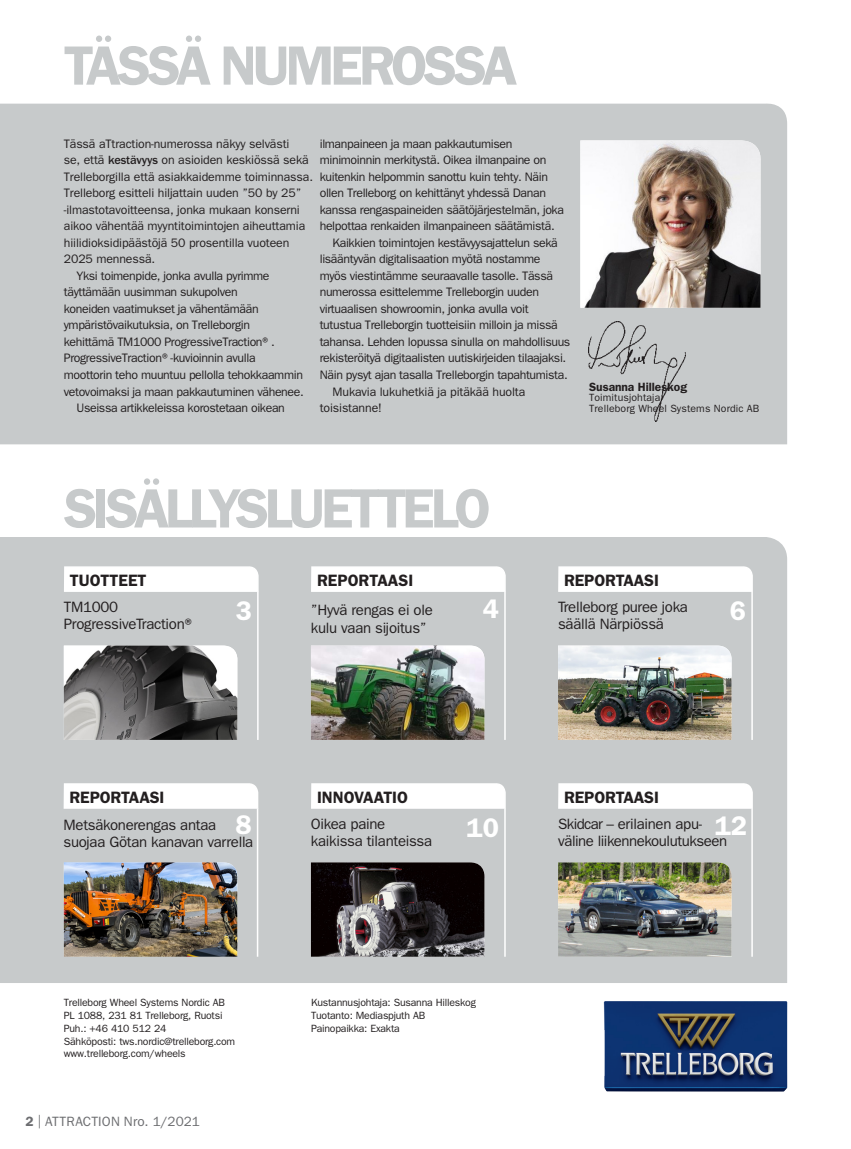
<style>
.page{position:relative;width:851px;height:1149px;background:#fff}
.page>*{position:absolute;margin:0;border:0;box-sizing:border-box;transform-origin:0 0}
.t1{font:600 55.5px "ITC Franklin Gothic Std";letter-spacing:-.075em;color:#c7cacb}
.t2{font:600 27px "ITC Franklin Gothic Std";color:#fff}
.t3{font:600 16.5px "ITC Franklin Gothic Std";letter-spacing:-.01em;color:#231f20}
.t4{font:15px/17.2px "ITC Franklin Gothic Std";letter-spacing:-.02em;color:#231f20}
.t5{font:13.5px "ITC Franklin Gothic Std";letter-spacing:.01em;color:#6c6d70}
.t6{font:12.3px/16.5px "ITC Franklin Gothic Std";letter-spacing:-.03em;color:#231f20}
.t7{font:12.3px/16.5px "ITC Franklin Gothic Std";letter-spacing:-.01em;color:#231f20}
.t8{font:600 12px "ITC Franklin Gothic Std";letter-spacing:-.005em;color:#231f20}
.Normale{font:10.5px "ITC Franklin Gothic Std";letter-spacing:-.02em;color:#231f20}
.Normale-2{font:10.5px "ITC Franklin Gothic Std";letter-spacing:.01em;color:#231f20}
.s1{font-weight:500}
.s2{font-weight:600}
</style>
<div class="page">
<div style="left:0;top:103px;width:787px;height:341px;background:#c7cacb"></div>
<img style="left:580px;top:140px;width:182px;height:168px">
<img style="left:588px;top:321px;width:97px;height:100px">
<img style="left:603px;top:1001px;width:185px;height:91px">
<hr style="left:850px;top:83px;width:1px;height:70px;background:#6c6d70">
<div style="left:0;top:537px;width:787px;height:445px;background:#c7cacb"></div>
<svg style="left:63px;top:564px;width:196px;height:28px"></svg>
<img style="left:64px;top:645px;width:173px;height:94px">
<hr style="left:257px;top:591px;width:1px;height:148px;background:#fff">
<svg style="left:310px;top:781px;width:196px;height:28px"></svg>
<hr style="left:504px;top:808px;width:1px;height:148px;background:#fff">
<svg style="left:310px;top:564px;width:196px;height:28px"></svg>
<img style="left:311px;top:645px;width:175px;height:94px">
<hr style="left:504px;top:591px;width:1px;height:148px;background:#fff">
<svg style="left:557px;top:564px;width:196px;height:28px"></svg>
<img style="left:558px;top:645px;width:175px;height:94px">
<hr style="left:751px;top:591px;width:1px;height:148px;background:#fff">
<svg style="left:557px;top:781px;width:196px;height:28px"></svg>
<hr style="left:751px;top:808px;width:1px;height:148px;background:#fff">
<svg style="left:63px;top:781px;width:196px;height:28px"></svg>
<hr style="left:257px;top:808px;width:1px;height:148px;background:#fff">
<img style="left:64px;top:862px;width:175px;height:94px">
<img style="left:311px;top:862px;width:175px;height:94px">
<img style="left:558px;top:862px;width:175px;height:94px">
<p class="t1" style="left:64px;top:33px;width:455px">TÄSSÄ NUMEROSSA</p>
<p class="t7" style="left:64px;top:135px;width:251px">Tässä aTtraction-numerossa näkyy selvästi<br>se, että <span class="s1">kestävyys</span> on asioiden keskiössä sekä Trelleborgilla että asiakkaidemme toiminnassa.<br>Trelleborg esitteli hiljattain uuden ”50 by 25” -ilmastotavoitteensa, jonka mukaan konserni aikoo vähentää myyntitoimintojen aiheuttamia hiilidioksidipäästöjä 50 prosentilla vuoteen 2025 mennessä.</p>
<p class="t6" style="left:64px;top:267px;width:241px;text-indent:13px">Yksi toimenpide, jonka avulla pyrimme täyttämään uusimman sukupolven<br>koneiden vaatimukset ja vähentämään ympäristövaikutuksia, on Trelleborgin kehittämä TM1000 ProgressiveTraction®.<br>ProgressiveTraction®-kuvioinnin avulla moottorin teho muuntuu pellolla tehokkaammin vetovoimaksi ja maan pakkautuminen vähenee.</p>
<p class="t6" style="left:77px;top:399px;width:210px">Useissa artikkeleissa korostetaan oikean</p>
<p class="t6" style="left:320px;top:135px;width:246px">ilmanpaineen ja maan pakkautumisen minimoinnin merkitystä. Oikea ilmanpaine on kuitenkin helpommin sanottu kuin tehty. Näin ollen Trelleborg on kehittänyt yhdessä Danan kanssa rengaspaineiden säätöjärjestelmän, joka helpottaa renkaiden ilmanpaineen säätämistä.</p>
<p class="t6" style="left:320px;top:234px;width:252px;text-indent:13px">Kaikkien toimintojen kestävyysajattelun sekä lisääntyvän digitalisaation myötä nostamme myös viestintämme seuraavalle tasolle. Tässä numerossa esittelemme Trelleborgin uuden virtuaalisen showroomin, jonka avulla voit tutustua Trelleborgin tuotteisiin milloin ja missä tahansa. Lehden lopussa sinulla on mahdollisuus rekisteröityä digitaalisten uutiskirjeiden tilaajaksi.<br>Näin pysyt ajan tasalla Trelleborgin tapahtumista.</p>
<p class="t7" style="left:320px;top:383px;width:207px;text-indent:13px">Mukavia lukuhetkiä ja pitäkää huolta toisistanne!</p>
<p class="t8" style="left:589px;top:379px;width:99px">Susanna Hilleskog</p>
<p class="Normale-2" style="left:589px;top:391px;width:73px">Toimitusjohtaja</p>
<p class="Normale-2" style="left:589px;top:402px;width:172px">Trelleborg Wheel Systems Nordic AB</p>
<p class="t1" style="left:64px;top:475px;width:428px">SISÄLLYSLUETTELO</p>
<p class="t3" style="left:70px;top:570px;width:78px">TUOTTEET</p>
<p class="t4" style="left:64px;top:598px;width:134px">TM1000<br>ProgressiveTraction®</p>
<p class="t2" style="left:236px;top:595px;width:18px">3</p>
<p class="t3" style="left:317px;top:570px;width:98px">REPORTAASI</p>
<p class="t4" style="left:311px;top:601px;width:123px">”Hyvä rengas ei ole</p>
<p class="t2" style="left:482px;top:593px;width:18px">4</p>
<p class="t4" style="left:311px;top:619px;width:117px">kulu vaan sijoitus”</p>
<p class="t3" style="left:564px;top:570px;width:96px">REPORTAASI</p>
<p class="t4" style="left:558px;top:598px;width:131px">Trelleborg puree joka</p>
<p class="t4" style="left:558px;top:615px;width:107px">säällä Närpiössä</p>
<p class="t2" style="left:729px;top:595px;width:18px">6</p>
<p class="t3" style="left:70px;top:787px;width:96px">REPORTAASI</p>
<p class="t4" style="left:63px;top:816px;width:191px">Metsäkonerengas antaa suojaa Götan kanavan varrella</p>
<p class="t3" style="left:317px;top:787px;width:93px">INNOVAATIO</p>
<p class="t3" style="left:564px;top:787px;width:96px">REPORTAASI</p>
<p class="t2" style="left:235px;top:808px;width:18px">8</p>
<p class="t4" style="left:558px;top:815px;width:171px">Skidcar – erilainen apu&shy;väline liikennekoulutukseen</p>
<p class="t2" style="left:714px;top:809px;width:34px">12</p>
<p class="t2" style="left:466px;top:811px;width:34px">10</p>
<p class="t4" style="left:311px;top:815px;width:76px">Oikea paine</p>
<p class="t4" style="left:311px;top:832px;width:123px">kaikissa tilanteissa</p>
<p class="Normale" style="left:64px;top:996px;width:163px">Trelleborg Wheel Systems Nordic AB</p>
<p class="Normale" style="left:64px;top:1009px;width:160px">PL 1088, 231 81 Trelleborg, Ruotsi</p>
<p class="Normale" style="left:64px;top:1021px;width:104px">Puh.: +46 410 512 24</p>
<p class="Normale" style="left:64px;top:1034px;width:173px">Sähköposti: tws.nordic@trelleborg.com</p>
<p class="Normale" style="left:64px;top:1047px;width:123px">www.trelleborg.com/wheels</p>
<p class="t5" style="left:26px;top:1113px;width:176px"><span class="s2">2</span> | ATTRACTION Nro. 1/2021</p>
<p class="Normale" style="left:311px;top:996px;width:166px">Kustannusjohtaja: Susanna Hilleskog</p>
<p class="Normale" style="left:311px;top:1009px;width:116px">Tuotanto: Mediaspjuth AB</p>
<p class="Normale" style="left:311px;top:1021px;width:90px">Painopaikka: Exakta</p>
</div>
